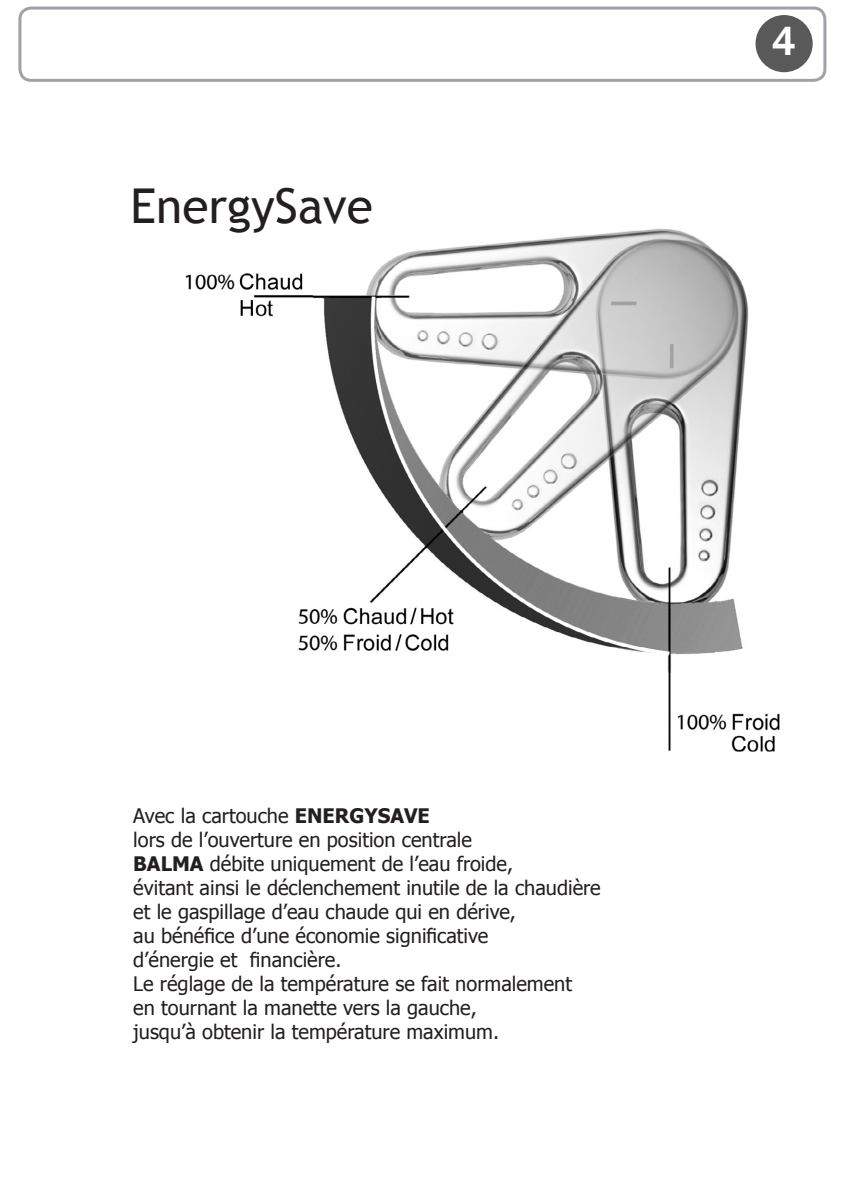
<style>
.page{position:relative;width:842px;height:1191px;background:#fff}
.page>*{position:absolute;margin:0;border:0;box-sizing:border-box;transform-origin:0 0}
.t1{font:48px "Trebuchet MS";color:#231f20}
.t2{font:500 42px "Franklin Gothic";color:#fff}
.t3{font:20px "Tahoma";color:#231f20}
.s1{font-weight:700}
</style>
<div class="page">
<img style="left:185px;top:228px;width:595px;height:524px">
<div style="left:755px;top:15px;width:58px;height:57px;background:#595959;border-radius:50%"></div>
<div style="left:18px;top:7px;width:808px;height:75px;border:3px solid #a1a1a8;border-radius:11px"></div>
<p class="t1" style="left:130px;top:177px;width:244px">EnergySave</p>
<p class="t2" style="left:771px;top:15px;width:26px">4</p>
<p class="t3" style="left:133px;top:802px;width:298px">Avec la cartouche <span class="s1">ENERGYSAVE</span></p>
<p class="t3" style="left:133px;top:826px;width:340px">lors de l’ouverture en position centrale</p>
<p class="t3" style="left:133px;top:850px;width:381px"><span class="s1">BALMA</span> débite uniquement de l’eau froide,</p>
<p class="t3" style="left:133px;top:874px;width:469px">évitant ainsi le déclenchement inutile de la chaudière</p>
<p class="t3" style="left:133px;top:898px;width:384px">et le gaspillage d’eau chaude qui en dérive,</p>
<p class="t3" style="left:133px;top:922px;width:357px">au bénéfice d’une économie significative</p>
<p class="t3" style="left:133px;top:946px;width:210px">d’énergie et financière.</p>
<p class="t3" style="left:133px;top:970px;width:440px">Le réglage de la température se fait normalement</p>
<p class="t3" style="left:133px;top:994px;width:345px">en tournant la manette vers la gauche,</p>
<p class="t3" style="left:133px;top:1018px;width:367px">jusqu’à obtenir la température maximum.</p>
</div>
